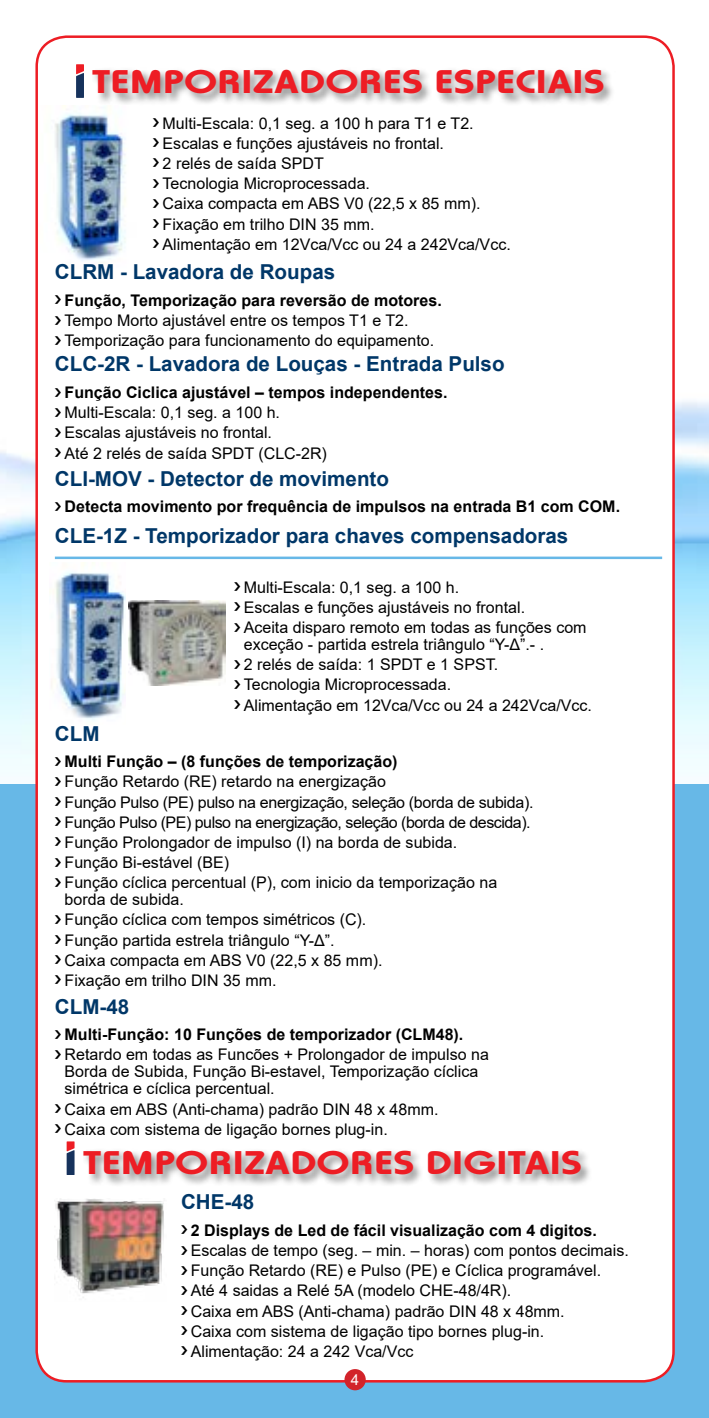
<style>
.page{position:relative;width:709px;height:1418px;background:#fff}
.page>*{position:absolute;margin:0;border:0;box-sizing:border-box;transform-origin:0 0}
.t1{font:700 34.25px "Horatio D";color:#ed1d24;scale:1.3 1}
.t2{font:700 20.5px "Arial";color:#003768}
.t3{font:16px/20.2px "Arial";color:#000}
.t4{font:700 16px "Arial";color:#000}
.t5{font:15px "Arial";color:#fff}
</style>
<div class="page">
<img style="left:0;top:364px;width:709px;height:419px">
<div style="left:0;top:783px;width:709px;height:634px;background:#67b8e7"></div>
<div style="left:37px;top:37px;width:636px;height:1344px;background:#fff;border-radius:30px"></div>
<div style="left:344px;top:1368px;width:22px;height:22px;background:#d2232a;border-radius:50%"></div>
<img style="left:51px;top:562px;width:75px;height:159px">
<div style="left:92px;top:67px;width:523px;height:39px;background:#000;opacity:.42"></div>
<svg style="left:76px;top:64px;width:8px;height:33px"></svg>
<img style="left:55px;top:106px;width:71px;height:155px">
<img style="left:128px;top:601px;width:97px;height:84px">
<div style="left:83px;top:1147px;width:508px;height:40px;background:#000;opacity:.42"></div>
<svg style="left:67px;top:1141px;width:8px;height:33px"></svg>
<img style="left:55px;top:1198px;width:109px;height:100px">
<hr style="left:55px;top:556px;width:607px;height:3px;background:#67b8e7">
<h1 class="t1" style="left:92px;top:63px;width:396px">TEMPORIZADORES ESPECIAIS</h1>
<p class="t3" style="left:163px;top:113px;width:349px">Multi-Escala: 0,1 seg. a 100 h para T1 e T2.<br>Escalas e funções ajustáveis no frontal.<br>2 relés de saída SPDT<br>Tecnologia Microprocessada.<br>Caixa compacta em ABS V0 (22,5 x 85 mm).<br>Fixação em trilho DIN 35 mm.<br>Alimentação em 12Vca/Vcc ou 24 a 242Vca/Vcc.</p>
<p class="t2" style="left:55px;top:257px;width:282px">CLRM - Lavadora de Roupas</p>
<p class="t4" style="left:65px;top:289px;width:379px">Função, Temporização para reversão de motores.</p>
<p class="t3" style="left:65px;top:310px;width:371px">Tempo Morto ajustável entre os tempos T1 e T2.<br>Temporização para funcionamento do equipamento.</p>
<p class="t2" style="left:55px;top:350px;width:451px">CLC-2R - Lavadora de Louças - Entrada Pulso</p>
<p class="t4" style="left:65px;top:381px;width:384px">Função Ciclica ajustável – tempos independentes.</p>
<p class="t3" style="left:65px;top:402px;width:264px">Multi-Escala: 0,1 seg. a 100 h.<br>Escalas ajustáveis no frontal.<br>Até 2 relés de saída SPDT (CLC-2R)</p>
<p class="t2" style="left:55px;top:464px;width:336px">CLI-MOV - Detector de movimento</p>
<p class="t4" style="left:65px;top:495px;width:557px">Detecta movimento por frequência de impulsos na entrada B1 com COM.</p>
<p class="t2" style="left:55px;top:521px;width:515px">CLE-1Z - Temporizador para chaves compensadoras</p>
<p class="t3" style="left:244px;top:577px;width:344px">Multi-Escala: 0,1 seg. a 100 h.<br>Escalas e funções ajustáveis no frontal.<br>Aceita disparo remoto em todas as funções com</p>
<p class="t3" style="left:244px;top:634px;width:349px">exceção - partida estrela triângulo “Y-Δ”.- .<br>2 relés de saída: 1 SPDT e 1 SPST.<br>Tecnologia Microprocessada.<br>Alimentação em 12Vca/Vcc ou 24 a 242Vca/Vcc.</p>
<p class="t2" style="left:55px;top:719px;width:46px">CLM</p>
<p class="t4" style="left:65px;top:750px;width:334px">Multi Função – (8 funções de temporização)</p>
<p class="t3" style="left:65px;top:771px;width:470px">Função Retardo (RE) retardo na energização<br>Função Pulso (PE) pulso na energização, seleção (borda de subida).<br>Função Pulso (PE) pulso na energização, seleção (borda de descida).<br>Função Prolongador de impulso (I) na borda de subida.<br>Função Bi-estável (BE)<br>Função cíclica percentual (P), com inicio da temporização na</p>
<p class="t3" style="left:65px;top:889px;width:319px">borda de subida.<br>Função cíclica com tempos simétricos (C).<br>Função partida estrela triângulo “Y-Δ”.<br>Caixa compacta em ABS V0 (22,5 x 85 mm).<br>Fixação em trilho DIN 35 mm.</p>
<p class="t2" style="left:55px;top:992px;width:76px">CLM-48</p>
<p class="t4" style="left:65px;top:1023px;width:400px">Multi-Função: 10 Funções de temporizador (CLM48).</p>
<p class="t3" style="left:65px;top:1046px;width:426px;line-height:17px">Retardo em todas as Funcões + Prolongador de impulso na<br>Borda de Subida, Função Bi-estavel, Temporização cíclica simétrica e cíclica percentual.</p>
<p class="t3" style="left:65px;top:1098px;width:375px">Caixa em ABS (Anti-chama) padrão DIN 48 x 48mm.<br>Caixa com sistema de ligação bornes plug-in.</p>
<h1 class="t1" style="left:83px;top:1143px;width:385px">TEMPORIZADORES DIGITAIS</h1>
<p class="t2" style="left:181px;top:1187px;width:75px">CHE-48</p>
<p class="t4" style="left:191px;top:1218px;width:407px">2 Displays de Led de fácil visualização com 4 digitos.</p>
<p class="t3" style="left:191px;top:1240px;width:439px">Escalas de tempo (seg. – min. – horas) com pontos decimais.<br>Função Retardo (RE) e Pulso (PE) e Cíclica programável.<br>Até 4 saidas a Relé 5A (modelo CHE-48/4R).<br>Caixa em ABS (Anti-chama) padrão DIN 48 x 48mm.<br>Caixa com sistema de ligação tipo bornes plug-in.<br>Alimentação: 24 a 242 Vca/Vcc</p>
<p class="t5" style="left:351px;top:1369px;width:10px">4</p>
</div>
